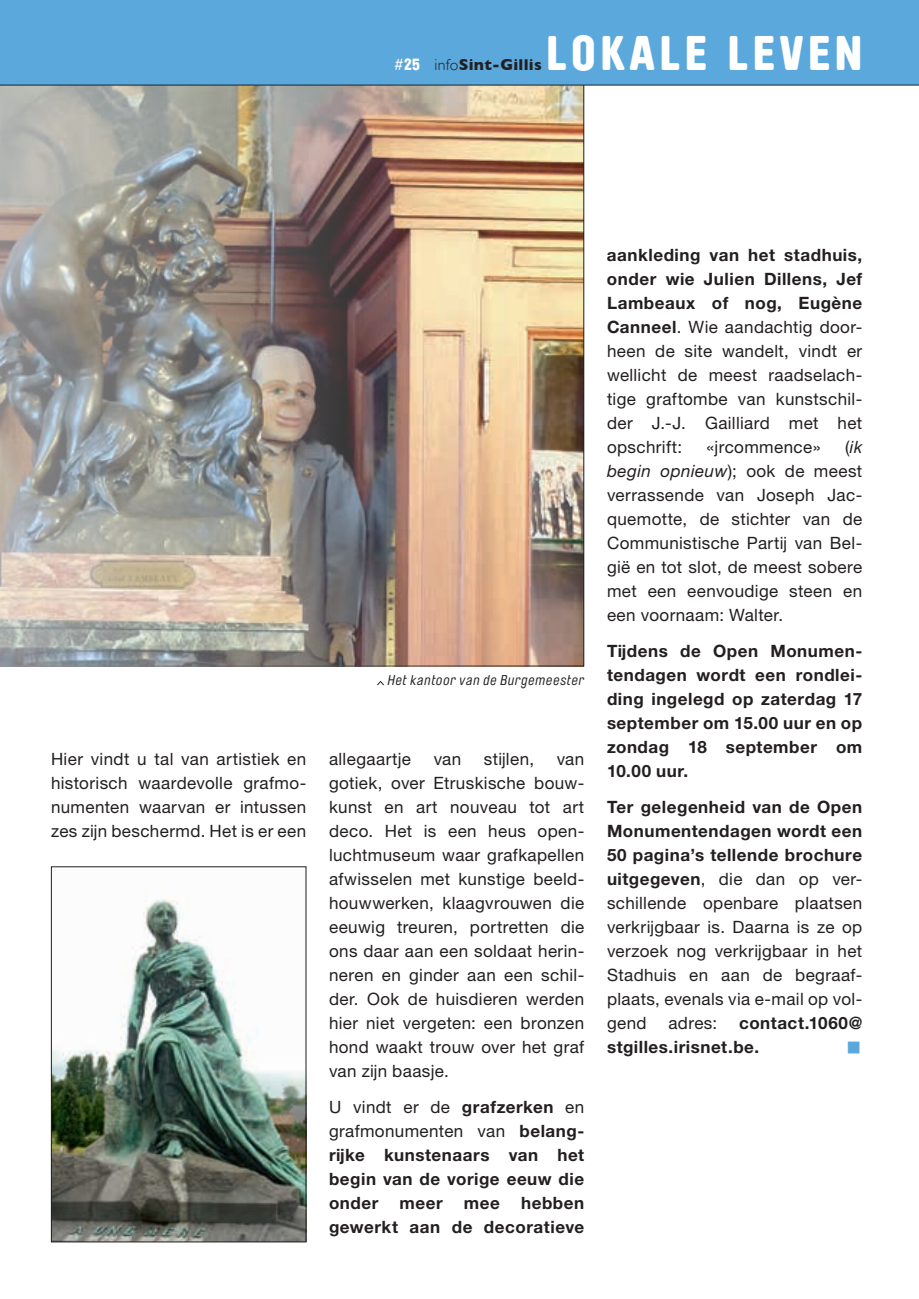
<style>
.page{position:relative;width:919px;height:1299px;background:#fff}
.page>*{position:absolute;margin:0;border:0;box-sizing:border-box;transform-origin:0 0}
.t1{font:900 48px "Brauer Neue";letter-spacing:.1em;color:#fff}
.t2{font:17px/24px "Helvetica Neue LT Pro";letter-spacing:.02em;color:#231f20;text-align:justify}
.t3{font:700 17px/24px "Helvetica Neue LT Pro";letter-spacing:.03em;color:#231f20;text-align:justify}
.t4{font:700 16px "Gill Sans";letter-spacing:.015em;color:#231f20}
.t5{font:italic 14px "Brauer Neue";letter-spacing:.055em;color:#231f20}
.s1{font-family:"Brauer Neue";font-weight:400;color:#fff}
.s2{font-family:"Brauer Neue";font-weight:900;color:#fff}
.s3{font-weight:300}
.s4{font-weight:400}
.s5{font-weight:700}
.s6{font-style:italic}
</style>
<div class="page">
<img style="left:0;top:86px;width:584px;height:580px">
<img style="left:53px;top:889px;width:251px;height:351px">
<div style="left:51px;top:866px;width:255px;height:376px;border:1px solid #231f20"></div>
<svg style="left:377px;top:680px;width:7px;height:5px"></svg>
<div style="left:0;top:0;width:918px;height:85px;background:#5ba8dc"></div>
<hr style="left:0;top:85px;width:918px;height:1px;background:#231f20">
<h1 class="t1" style="left:546px;top:26px;width:317px">LOKALE LEVEN</h1>
<p class="t4" style="left:394px;top:52px;width:149px"><span class="s1">#</span><span class="s2">25</span> <span class="s3">info</span>Sint-Gillis</p>
<p class="t5" style="left:387px;top:672px;width:198px">Het kantoor van de Burgemeester</p>
<p class="t2" style="left:51px;top:746px;width:257px">Hier vindt u tal van artistiek en historisch waardevolle grafmo&shy;numenten waarvan er intussen zes zijn beschermd. Het is er een</p>
<p class="t2" style="left:329px;top:746px;width:84px">allegaartje</p>
<p class="t2" style="left:433px;top:746px;width:29px">van</p>
<p class="t2" style="left:484px;top:746px;width:52px">stijlen,</p>
<p class="t2" style="left:329px;top:746px;width:257px;text-indent:228px">van gotiek, over Etruskische bouw&shy;kunst en art nouveau tot art deco. Het is een heus open&shy;luchtmuseum waar grafkapellen afwisselen met kunstige beeld&shy;houwwerken, klaagvrouwen die eeuwig treuren, portretten die ons daar aan een soldaat herin&shy;neren en ginder aan een schil&shy;der. Ook de huisdieren werden hier niet vergeten: een bronzen hond waakt trouw over het graf van zijn baasje.</p>
<p class="t3" style="left:329px;top:1094px;width:257px"><span class="s4">U vindt er de</span> grafzerken <span class="s4">en grafmonumenten van</span> belang&shy;rijke kunstenaars van het begin van de vorige eeuw die onder meer mee hebben gewerkt aan de decoratieve</p>
<p class="t2" style="left:607px;top:242px;width:257px"><span class="s5">aankleding van het stadhuis, onder wie Julien Dillens, Jef Lambeaux of nog, Eugène Canneel</span>. Wie aandachtig door&shy;heen de site wandelt, vindt er wellicht de meest raadselach&shy;tige graftombe van kunstschil&shy;der J.-J.</p>
<p class="t2" style="left:705px;top:410px;width:159px">Gailliard met het</p>
<p class="t2" style="left:607px;top:434px;width:257px;text-indent:238px">(<span class="s6">ik begin opnieuw</span>); ook de meest verrassende van Joseph Jac&shy;quemotte, de stichter van de Communistische Partij van Bel&shy;gië en tot slot, de meest sobere met een eenvoudige steen en een voornaam: Walter.</p>
<p class="t3" style="left:607px;top:638px;width:257px">Tijdens de Open Monumen&shy;tendagen wordt een rondlei&shy;ding ingelegd op zaterdag 17 september om 15.00 uur en op zondag 18 september om 10.00 uur.</p>
<p class="t2" style="left:607px;top:795px;width:257px"><span class="s5">Ter gelegenheid van de Open Monumentendagen wordt een 50 pagina’s tellende brochure uitgegeven</span>, die dan op ver&shy;schillende openbare plaatsen verkrijgbaar is. Daarna is ze op verzoek nog verkrijgbaar in het Stadhuis en aan de begraaf&shy;plaats, evenals via e-mail op vol&shy;gend</p>
<p class="t2" style="left:607px;top:434px;width:77px">opschrift:</p>
<p class="t2" style="left:706px;top:434px;width:116px">«jrcommence»</p>
<p class="t3" style="left:607px;top:1010px;width:257px;text-indent:132px">contact.1060@ stgilles.irisnet.be.</p>
<p class="t2" style="left:668px;top:1011px;width:50px">adres:</p>
</div>
